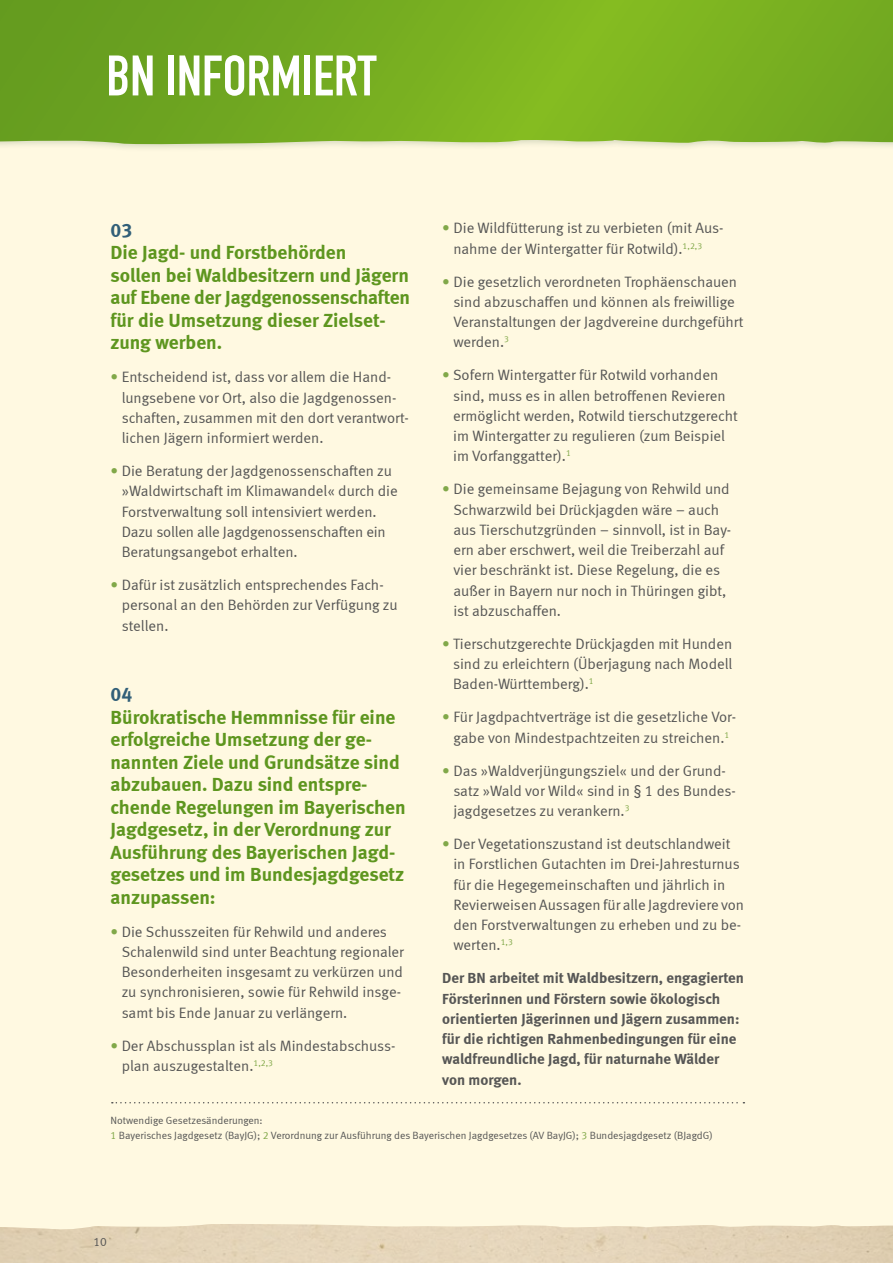
<style>
.page{position:relative;width:893px;height:1263px;background:#fff9e1}
.page>*{position:absolute;margin:0;border:0;box-sizing:border-box;transform-origin:0 0}
.t1{font:56.1px "DIN Engschrift";color:#fff}
.Fließtext{font:19.5px/22.5px "Meta Bold LF";color:#5e961f}
.Fließtext-2{font:15px/20.2px "Meta Normal LF";color:#565655}
.Fließtext-3{font:15px/20.2px "Meta Bold LF";color:#565655}
.t2{font:12px "Meta Normal LF";color:#565655}
.Fußnote{font:10.5px/15px "Meta Normal LF";color:#565655}
.s1{color:#81a849}
.s2{color:#315f78}
</style>
<div class="page">
<div style="left:0;top:0;width:893px;height:152px;background:#031;opacity:.15"></div>
<svg style="left:0;top:0;width:893px;height:145px;background:#77ad24"></svg>
<svg style="left:112px;top:1102px;width:632px;height:1px"></svg>
<hr style="left:892px;top:847px;width:1px;height:416px;background:#eff4d7">
<p class="t1" style="left:106px;top:43px;width:272px">BN INFORMIERT</p>
<p class="Fließtext-2" style="left:453px;top:218px;width:272px;text-indent:-11px"><span class="s1">•</span> Die Wildfütterung ist zu verbieten (mit Aus&shy;nahme der Wintergatter für Rotwild).<sup>1,2,3</sup></p>
<p class="Fließtext-2" style="left:453px;top:271px;width:292px;text-indent:-11px"><span class="s1">•</span> Die gesetzlich verordneten Trophäenschauen sind abzuschaffen und können als freiwillige Veranstaltungen der Jagdvereine durchgeführt werden.<sup>3</sup></p>
<p class="Fließtext-2" style="left:453px;top:365px;width:286px;text-indent:-11px"><span class="s1">•</span> Sofern Wintergatter für Rotwild vorhanden sind, muss es in allen betroffenen Revieren ermöglicht werden, Rotwild tierschutzgerecht im Wintergatter zu regulieren (zum Beispiel im Vorfanggatter).<sup>1</sup></p>
<p class="Fließtext-2" style="left:453px;top:479px;width:279px;text-indent:-11px"><span class="s1">•</span> Die gemeinsame Bejagung von Rehwild und Schwarzwild bei Drückjagden wäre – auch aus Tierschutzgründen – sinnvoll, ist in Bay&shy;ern aber erschwert, weil die Treiberzahl auf vier beschränkt ist. Diese Regelung, die es außer in Bayern nur noch in Thüringen gibt, ist abzuschaffen.</p>
<p class="Fließtext-2" style="left:453px;top:633px;width:281px;text-align:justify;text-indent:-11px"><span class="s1">•</span> Tierschutzgerechte Drückjagden mit Hunden sind zu erleichtern (Überjagung nach Modell Baden-Württemberg).<sup>1</sup></p>
<p class="Fließtext-2" style="left:442px;top:707px;width:295px;text-align:center"><span class="s1">•</span> Für Jagdpachtverträge ist die gesetzliche Vor&shy;gabe von Mindestpachtzeiten zu streichen.<sup>1</sup></p>
<p class="Fließtext-2" style="left:453px;top:760px;width:284px;text-indent:-11px"><span class="s1">•</span> Das »Waldverjüngungsziel« und der Grund&shy;satz »Wald vor Wild« sind in § 1 des Bundes&shy;jagdgesetzes zu verankern.<sup>3</sup></p>
<p class="Fließtext-2" style="left:453px;top:834px;width:292px;text-indent:-11px"><span class="s1">•</span> Der Vegetationszustand ist deutschlandweit in Forstlichen Gutachten im Drei-Jahresturnus für die Hegegemeinschaften und jährlich in Revierweisen Aussagen für alle Jagdreviere von den Forstverwaltungen zu erheben und zu be&shy;werten.<sup>1,3</sup></p>
<p class="Fließtext-3" style="left:442px;top:968px;width:303px">Der BN arbeitet mit Waldbesitzern, engagierten Försterinnen und Förstern sowie ökologisch orientierten Jägerinnen und Jägern zusammen: für die richtigen Rahmenbedingungen für eine waldfreundliche Jagd, für naturnahe Wälder von morgen.</p>
<p class="Fußnote" style="left:111px;top:1112px;width:604px">Notwendige Gesetzesänderungen:<br><span class="s1">1</span> Bayerisches Jagdgesetz (BayJG); <span class="s1">2</span> Verordnung zur Ausführung des Bayerischen Jagdgesetzes (AV BayJG); <span class="s1">3</span> Bundesjagdgesetz (BJagdG)</p>
<p class="Fließtext" style="left:111px;top:219px;width:301px"><span class="s2">03<br></span>Die Jagd- und Forstbehörden<br>sollen bei Waldbesitzern und Jägern auf Ebene der Jagdgenossenschaften für die Umsetzung dieser Zielset&shy;zung werben.</p>
<p class="Fließtext-2" style="left:122px;top:367px;width:289px;text-indent:-11px"><span class="s1">•</span> Entscheidend ist, dass vor allem die Hand&shy;lungsebene vor Ort, also die Jagdgenossen&shy;schaften, zusammen mit den dort verantwort&shy;lichen Jägern informiert werden.</p>
<p class="Fließtext-2" style="left:122px;top:461px;width:278px;text-indent:-11px"><span class="s1">•</span> Die Beratung der Jagdgenossenschaften zu »Waldwirtschaft im Klimawandel« durch die Forstverwaltung soll intensiviert werden.<br>Dazu sollen alle Jagdgenossenschaften ein Beratungsangebot erhalten.</p>
<p class="Fließtext-2" style="left:122px;top:575px;width:278px;text-indent:-11px"><span class="s1">•</span> Dafür ist zusätzlich entsprechendes Fach&shy;personal an den Behörden zur Verfügung zu stellen.</p>
<p class="Fließtext" style="left:111px;top:683px;width:297px"><span class="s2">04<br></span>Bürokratische Hemmnisse für eine erfolgreiche Umsetzung der ge&shy;nannten Ziele und Grundsätze sind abzubauen. Dazu sind entspre&shy;chende Regelungen im Bayerischen<br>Jagdgesetz, in der Verordnung zur<br>Ausführung des Bayerischen Jagd&shy;gesetzes und im Bundesjagdgesetz anzupassen:</p>
<p class="Fließtext-2" style="left:122px;top:921px;width:284px;text-indent:-11px"><span class="s1">•</span> Die Schusszeiten für Rehwild und anderes Schalenwild sind unter Beachtung regionaler Besonderheiten insgesamt zu verkürzen und zu synchronisieren, sowie für Rehwild insge&shy;samt bis Ende Januar zu verlängern.</p>
<p class="Fließtext-2" style="left:122px;top:1035px;width:275px;text-indent:-11px"><span class="s1">•</span> Der Abschussplan ist als Mindestabschuss&shy;plan auszugestalten.<sup>1,2,3</sup></p>
<p class="t2" style="left:94px;top:1235px;width:15px">10</p>
</div>
